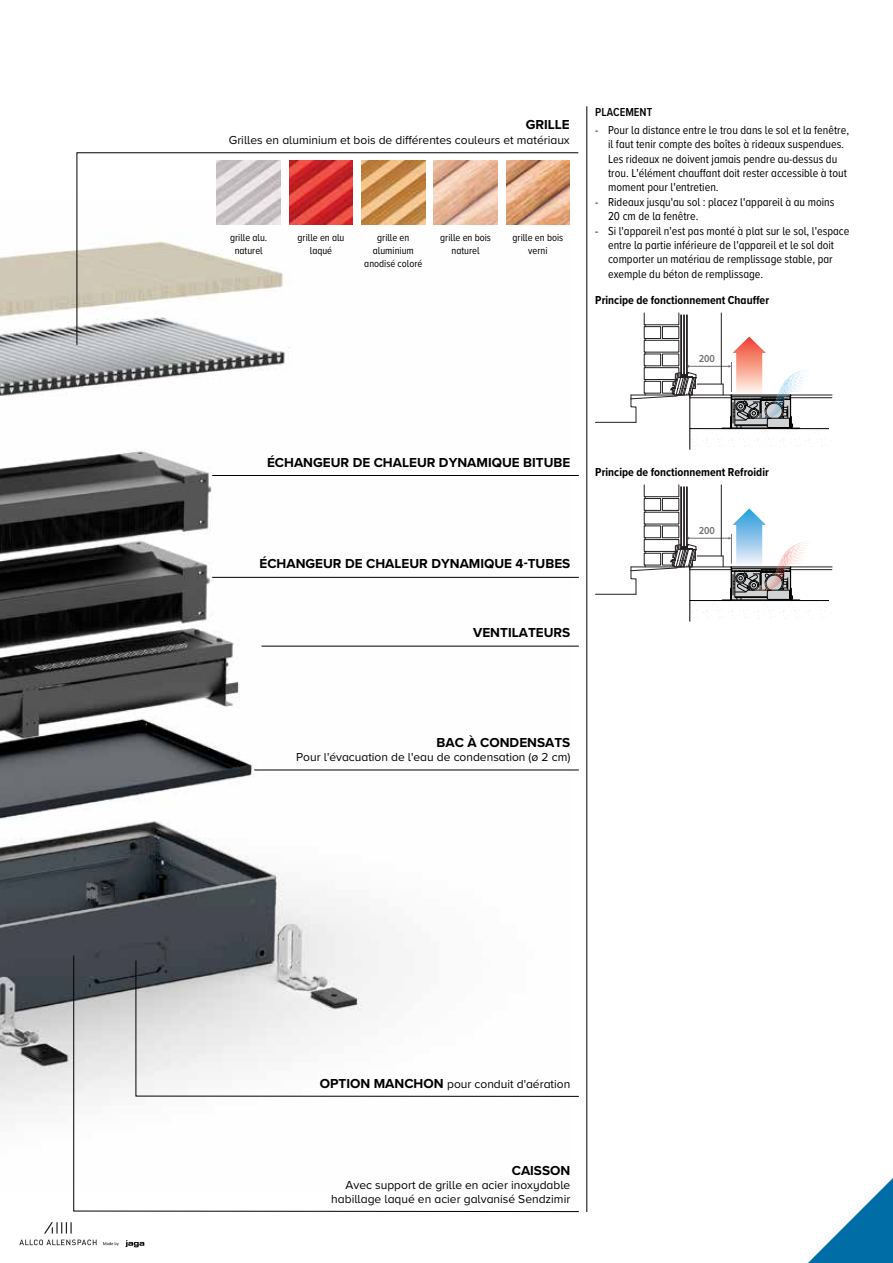
<style>
.page{position:relative;width:893px;height:1263px;background:#fff}
.page>*{position:absolute;margin:0;border:0;box-sizing:border-box;transform-origin:0 0}
.t1{font:700 13.5px "Proxima Nova";color:#000}
.t2{font:12px/14.4px "Proxima Nova Cond";color:#000}
.t3{font:12px/14.4px "Proxima Nova";color:#000;text-align:right}
.t4{font:700 12px "Proxima Nova Cond";color:#000}
.t5{font:600 12px "Proxima Nova Cond";color:#000}
.t6{font:10.5px/12.6px "Proxima Nova Cond";color:#000;text-align:center}
.t7{font:600 10.5px "Proxima Nova Cond";color:#6d6e71}
.s1{font-weight:700;font-size:13.5px}
</style>
<div class="page">
<img style="left:0;top:249px;width:570px;height:866px">
<svg style="left:76px;top:152px;width:503px;height:194px"></svg>
<img style="left:217px;top:161px;width:64px;height:64px">
<img style="left:289px;top:161px;width:64px;height:64px">
<img style="left:361px;top:161px;width:64px;height:64px">
<img style="left:434px;top:161px;width:63px;height:64px">
<img style="left:506px;top:161px;width:64px;height:64px">
<svg style="left:808px;top:1178px;width:85px;height:85px"></svg>
<hr style="left:212px;top:577px;width:367px;height:1px;background:#000">
<hr style="left:212px;top:475px;width:367px;height:1px;background:#000">
<hr style="left:254px;top:770px;width:325px;height:1px;background:#000">
<hr style="left:261px;top:646px;width:318px;height:1px;background:#000">
<svg style="left:73px;top:955px;width:506px;height:257px"></svg>
<hr style="left:587px;top:106px;width:1px;height:1106px;background:#000">
<hr style="left:791px;top:397px;width:41px;height:1px;background:#231f20">
<hr style="left:791px;top:395px;width:41px;height:1px;background:#231f20">
<hr style="left:595px;top:422px;width:41px;height:1px;background:#231f20">
<hr style="left:721px;top:313px;width:1px;height:71px;background:#231f20">
<div style="left:644px;top:326px;width:17px;height:13px;border:1px solid #231f20"></div>
<div style="left:662px;top:326px;width:17px;height:13px;border:1px solid #231f20"></div>
<hr style="left:680px;top:315px;width:1px;height:62px;background:#231f20">
<hr style="left:681px;top:315px;width:1px;height:62px;background:#231f20">
<hr style="left:683px;top:315px;width:1px;height:62px;background:#231f20">
<hr style="left:684px;top:315px;width:1px;height:62px;background:#231f20">
<hr style="left:686px;top:315px;width:1px;height:62px;background:#231f20">
<hr style="left:687px;top:315px;width:1px;height:62px;background:#231f20">
<svg style="left:631px;top:337px;width:198px;height:113px"></svg>
<hr style="left:791px;top:569px;width:41px;height:1px;background:#231f20">
<hr style="left:791px;top:567px;width:41px;height:1px;background:#231f20">
<hr style="left:595px;top:594px;width:41px;height:1px;background:#231f20">
<hr style="left:721px;top:485px;width:1px;height:71px;background:#231f20">
<div style="left:644px;top:485px;width:35px;height:12px;border:1px solid #231f20"></div>
<div style="left:644px;top:498px;width:17px;height:12px;border:1px solid #231f20"></div>
<div style="left:662px;top:498px;width:17px;height:12px;border:1px solid #231f20"></div>
<hr style="left:680px;top:487px;width:1px;height:61px;background:#231f20">
<hr style="left:681px;top:487px;width:1px;height:61px;background:#231f20">
<hr style="left:683px;top:487px;width:1px;height:61px;background:#231f20">
<hr style="left:684px;top:487px;width:1px;height:61px;background:#231f20">
<hr style="left:686px;top:487px;width:1px;height:61px;background:#231f20">
<hr style="left:687px;top:487px;width:1px;height:61px;background:#231f20">
<svg style="left:631px;top:508px;width:198px;height:114px"></svg>
<img style="left:19px;top:1222px;width:126px;height:26px">
<p class="t1" style="left:526px;top:115px;width:46px">GRILLE</p>
<p class="t3" style="left:229px;top:132px;width:342px">Grilles en aluminium et bois de différentes couleurs et matériaux</p>
<p class="t6" style="left:230px;top:231px;width:39px">grille alu. naturel</p>
<p class="t6" style="left:298px;top:231px;width:48px">grille en alu laqué</p>
<p class="t6" style="left:364px;top:231px;width:60px">grille en aluminium anodisé coloré</p>
<p class="t6" style="left:440px;top:231px;width:52px">grille en bois naturel</p>
<p class="t6" style="left:513px;top:231px;width:52px">grille en bois verni</p>
<p class="t5" style="left:595px;top:103px;width:58px">PLACEMENT</p>
<p class="t2" style="left:608px;top:122px;width:243px;text-indent:-13px">- Pour la distance entre le trou dans le sol et la fenêtre, il faut tenir compte des boîtes à rideaux suspendues.<br>Les rideaux ne doivent jamais pendre au-dessus du trou. L'élément chauffant doit rester accessible à tout moment pour l'entretien.</p>
<p class="t2" style="left:608px;top:194px;width:228px;text-indent:-13px">- Rideaux jusqu'au sol : placez l'appareil à au moins<br>20 cm de la fenêtre.</p>
<p class="t2" style="left:608px;top:223px;width:243px;text-indent:-13px">- Si l'appareil n'est pas monté à plat sur le sol, l'espace entre la partie inférieure de l'appareil et le sol doit comporter un matériau de remplissage stable, par exemple du béton de remplissage.</p>
<p class="t4" style="left:595px;top:291px;width:175px">Principe de fonctionnement Chauffer</p>
<p class="t7" style="left:699px;top:351px;width:18px">200</p>
<p class="t1" style="left:267px;top:452px;width:305px">ÉCHANGEUR DE CHALEUR DYNAMIQUE BITUBE</p>
<p class="t1" style="left:259px;top:554px;width:312px">ÉCHANGEUR DE CHALEUR DYNAMIQUE 4-TUBES</p>
<p class="t1" style="left:473px;top:623px;width:99px">VENTILATEURS</p>
<p class="t4" style="left:595px;top:463px;width:175px">Principe de fonctionnement Refroidir</p>
<p class="t7" style="left:699px;top:523px;width:18px">200</p>
<p class="t1" style="left:437px;top:732px;width:135px">BAC À CONDENSATS</p>
<p class="t3" style="left:296px;top:749px;width:276px">Pour l'évacuation de l'eau de condensation (ø 2 cm)</p>
<p class="t3" style="left:320px;top:1076px;width:252px"><span class="s1">OPTION MANCHON</span> pour conduit d'aération</p>
<p class="t1" style="left:512px;top:1160px;width:60px">CAISSON</p>
<p class="t3" style="left:331px;top:1177px;width:241px">Avec support de grille en acier inoxydable habillage laqué en acier galvanisé Sendzimir</p>
</div>
